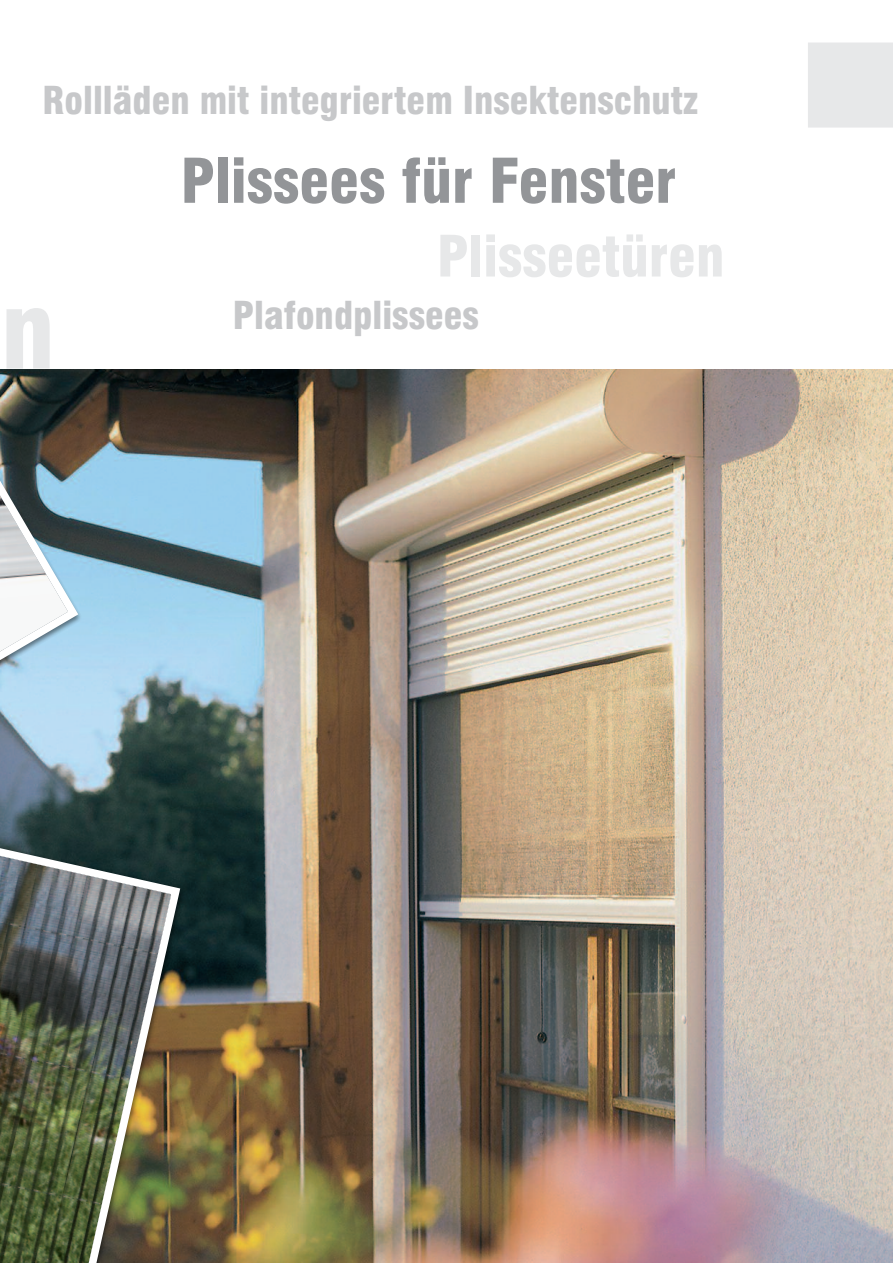
<style>
.page{position:relative;width:893px;height:1263px;background:#fff}
.page>*{position:absolute;margin:0;border:0;box-sizing:border-box;transform-origin:0 0}
.t1{font:900 condensed 105px "Swiss 721 BT";color:#e7e8e9}
.t2{font:900 condensed 60px "Swiss 721 BT";color:#939598}
.t3{font:900 condensed 55.5px "Swiss 721 BT";color:#e7e8e9}
.t4{font:900 condensed 37.5px "Swiss 721 BT";color:#c7c8ca}
</style>
<div class="page">
<img style="left:0;top:370px;width:893px;height:893px">
<img style="left:83px;top:461px;width:9px;height:213px">
<svg style="left:0;top:390px;width:83px;height:369px"></svg>
<div style="left:808px;top:43px;width:85px;height:85px;background:#e7e8e9"></div>
<img style="left:185px;top:842px;width:8px;height:421px">
<img style="left:0;top:802px;width:185px;height:461px">
<p class="t4" style="left:43px;top:79px;width:657px">Rollläden mit integriertem Insektenschutz</p>
<h2 class="t2" style="left:181px;top:147px;width:497px">Plissees für Fenster</h2>
<h1 class="t1" style="left:1px;top:271px;width:56px">n</h1>
<h3 class="t3" style="left:437px;top:225px;width:289px">Plisseetüren</h3>
<p class="t4" style="left:233px;top:294px;width:248px">Plafondplissees</p>
</div>
